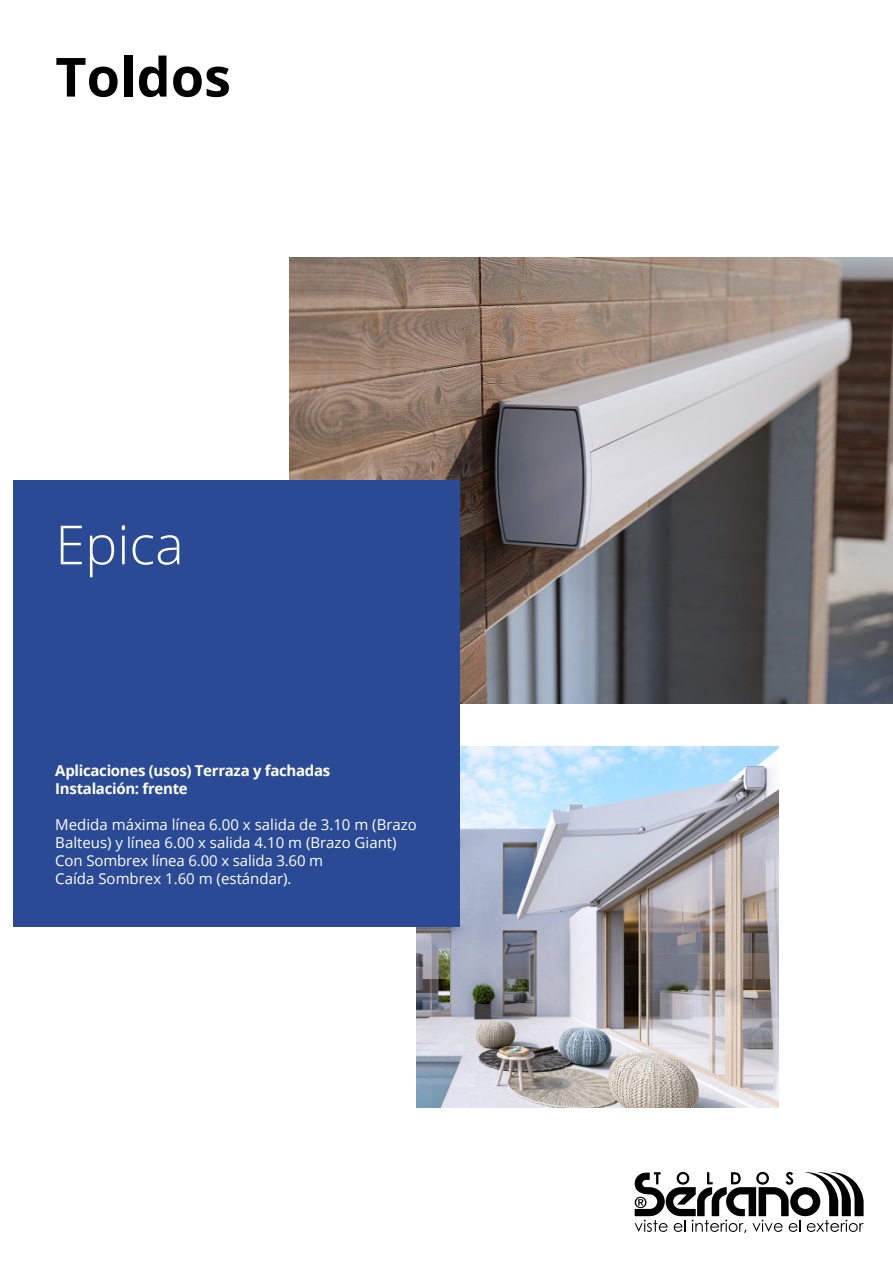
<style>
.page{position:relative;width:893px;height:1263px;background:#fff}
.page>*{position:absolute;margin:0;border:0;box-sizing:border-box;transform-origin:0 0}
.t1{font:700 54px "Open Sans";color:#000}
.t2{font:300 54px "Open Sans";color:#fff}
.t3{font:15px/18px "Open Sans";color:#fff}
.t4{font:700 15px/18px "Open Sans";letter-spacing:-.02em;color:#fff}
</style>
<div class="page">
<svg style="left:634px;top:1172px;width:229px;height:61px"></svg>
<img style="left:417px;top:746px;width:361px;height:362px">
<img style="left:289px;top:257px;width:603px;height:447px">
<div style="left:13px;top:480px;width:446px;height:447px;background:#2a4a96"></div>
<h1 class="t1" style="left:55px;top:55px;width:177px">Toldos</h1>
<h1 class="t2" style="left:55px;top:523px;width:130px">Epica</h1>
<p class="t4" style="left:55px;top:763px;width:276px">Aplicaciones (usos) Terraza y fachadas<br>Instalación: frente</p>
<p class="t3" style="left:55px;top:817px;width:363px">Medida máxima línea 6.00 x salida de 3.10 m (Brazo Balteus) y línea 6.00 x salida 4.10 m (Brazo Giant)<br>Con Sombrex línea 6.00 x salida 3.60 m<br>Caída Sombrex 1.60 m (estándar).</p>
</div>
